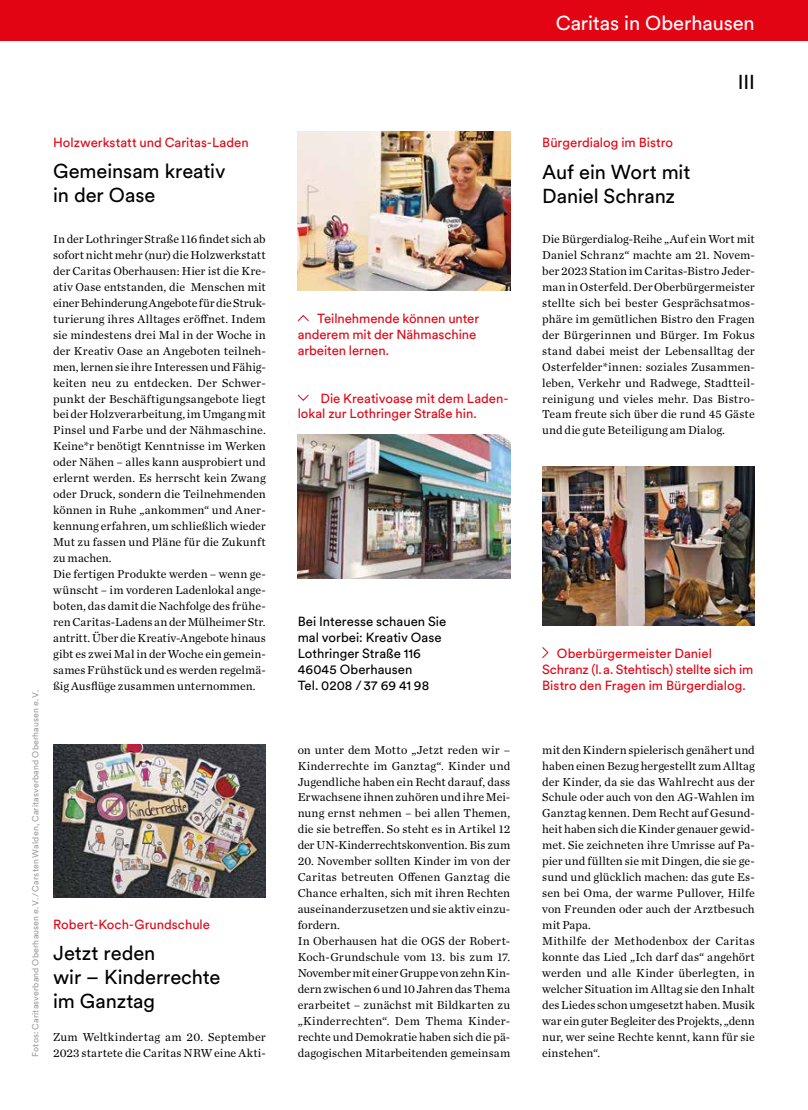
<style>
.page{position:relative;width:808px;height:1110px;background:#fff}
.page>*{position:absolute;margin:0;border:0;box-sizing:border-box;transform-origin:0 0}
.t1{font:20px/23.8px "Circular XX";letter-spacing:-.005em;color:#000}
.t2{font:20px "Circular XX";letter-spacing:-.005em;color:#fff}
.t3{font:13.12px/16px "Circular XX";color:#e30413}
.t4{font:13.12px/16px "Circular XX";color:#000}
.t5{font:12px/16px "Chronicle Text G1";letter-spacing:.005em;color:#000}
.t6{font:8.75px "Circular XX";letter-spacing:.015em;color:#9d9d9c}
</style>
<div class="page">
<div style="left:0;top:0;width:808px;height:41px;background:#e30413"></div>
<img style="left:298px;top:434px;width:212px;height:144px">
<svg style="left:297px;top:394px;width:12px;height:7px"></svg>
<svg style="left:542px;top:647px;width:7px;height:11px"></svg>
<img style="left:542px;top:466px;width:213px;height:159px">
<img style="left:298px;top:131px;width:212px;height:160px">
<svg style="left:297px;top:315px;width:12px;height:7px"></svg>
<img style="left:53px;top:744px;width:213px;height:152px">
<p class="t6" style="left:30px;top:1056px;width:368px;rotate:-90deg">Fotos: Caritasverband Oberhausen e.V./Carsten Walden, Caritasverband Oberhausen e.V.</p>
<p class="t3" style="left:53px;top:134px;width:197px">Holzwerkstatt und Caritas-Laden</p>
<h1 class="t1" style="left:53px;top:158px;width:174px">Gemeinsam kreativ in der Oase</h1>
<p class="t5" style="left:53px;top:230px;width:214px">In der Lothringer Straße 116 findet sich ab sofort nicht mehr (nur) die Holzwerkstatt der Caritas Oberhausen: Hier ist die Kre&shy;ativ Oase entstanden, die Menschen mit einer Behinderung Angebote für die Struk&shy;turierung ihres Alltages eröffnet. Indem sie mindestens drei Mal in der Woche in der Kreativ Oase an Angeboten teilneh&shy;men, lernen sie ihre Interessen und Fähig&shy;keiten neu zu entdecken. Der Schwer&shy;punkt der Beschäftigungsangebote liegt bei der Holzverarbeitung, im Umgang mit Pinsel und Farbe und der Nähmaschine.<br>Keine*r benötigt Kenntnisse im Werken oder Nähen – alles kann ausprobiert und erlernt werden. Es herrscht kein Zwang oder Druck, sondern die Teilnehmenden können in Ruhe „ankommen“ und Aner&shy;kennung erfahren, um schließlich wieder Mut zu fassen und Pläne für die Zukunft zu machen.<br>Die fertigen Produkte werden – wenn ge&shy;wünscht – im vorderen Ladenlokal ange&shy;boten, das damit die Nachfolge des frühe&shy;ren Caritas-Ladens an der Mülheimer Str. antritt. Über die Kreativ-Angebote hinaus gibt es zwei Mal in der Woche ein gemein&shy;sames Frühstück und es werden regelmä&shy;ßig Ausflüge zusammen unternommen.</p>
<p class="t3" style="left:53px;top:915px;width:158px">Robert-Koch-Grundschule</p>
<h1 class="t1" style="left:53px;top:939px;width:169px">Jetzt reden<br>wir – Kinderrechte im Ganztag</h1>
<p class="t5" style="left:53px;top:1027px;width:214px">Zum Weltkindertag am 20. September<br>2023 startete die Caritas NRW eine Akti-</p>
<p class="t3" style="left:298px;top:309px;width:183px;text-indent:20px">Teilnehmende können unter anderem mit der Nähmaschine arbeiten lernen.</p>
<p class="t3" style="left:298px;top:389px;width:213px;text-indent:23px">Die Kreativoase mit dem Laden&shy;lokal zur Lothringer Straße hin.</p>
<h1 class="t2" style="left:556px;top:10px;width:201px">Caritas in Oberhausen</h1>
<p class="t3" style="left:542px;top:134px;width:132px">Bürgerdialog im Bistro</p>
<h1 class="t1" style="left:738px;top:69px;width:18px">III</h1>
<h1 class="t1" style="left:542px;top:159px;width:150px">Auf ein Wort mit<br>Daniel Schranz</h1>
<p class="t5" style="left:542px;top:230px;width:214px;text-align:justify">Die Bürgerdialog-Reihe „Auf ein Wort mit Daniel Schranz“ machte am 21. Novem&shy;ber 2023 Station im Caritas-Bistro Jeder&shy;man in Osterfeld. Der Oberbürgermeister stellte sich bei bester Gesprächsatmos&shy;phäre im gemütlichen Bistro den Fragen der Bürgerinnen und Bürger. Im Fokus stand dabei meist der Lebensalltag der Osterfelder*innen: soziales Zusammen&shy;leben, Verkehr und Radwege, Stadtteil&shy;reinigung und vieles mehr. Das Bistro-Team freute sich über die rund 45 Gäste und die gute Beteiligung am Dialog.</p>
<p class="t4" style="left:298px;top:612px;width:150px">Bei Interesse schauen Sie mal vorbei: Kreativ Oase<br>Lothringer Straße 116<br>46045 Oberhausen<br>Tel. 0208 /37 69 41 98</p>
<p class="t5" style="left:298px;top:740px;width:214px;text-align:justify">on unter dem Motto „Jetzt reden wir – Kinderrechte im Ganztag“. Kinder und Jugendliche haben ein Recht darauf, dass Erwachsene ihnen zuhören und ihre Mei&shy;nung ernst nehmen – bei allen Themen, die sie betreffen. So steht es in Artikel 12 der UN-Kinderrechtskonvention. Bis zum</p>
<p class="t5" style="left:298px;top:852px;width:214px">20. November sollten Kinder im von der Caritas betreuten Offenen Ganztag die Chance erhalten, sich mit ihren Rechten auseinanderzusetzen und sie aktiv einzu&shy;fordern.<br>In Oberhausen hat die OGS der Robert-Koch-Grundschule vom 13. bis zum 17.<br>November mit einer Gruppe von zehn Kin&shy;dern zwischen 6 und 10 Jahren das Thema erarbeitet – zunächst mit Bildkarten zu „Kinderrechten“. Dem Thema Kinder&shy;rechte und Demokratie haben sich die pä&shy;dagogischen Mitarbeitenden gemeinsam</p>
<p class="t3" style="left:542px;top:644px;width:213px;text-indent:15px">Oberbürgermeister Daniel<br>Schranz (l.a. Stehtisch) stellte sich im<br>Bistro den Fragen im Bürgerdialog.</p>
<p class="t5" style="left:542px;top:740px;width:214px">mit den Kindern spielerisch genähert und haben einen Bezug hergestellt zum Alltag der Kinder, da sie das Wahlrecht aus der Schule oder auch von den AG-Wahlen im Ganztag kennen. Dem Recht auf Gesund&shy;heit haben sich die Kinder genauer gewid&shy;met. Sie zeichneten ihre Umrisse auf Pa&shy;pier und füllten sie mit Dingen, die sie ge&shy;sund und glücklich machen: das gute Es&shy;sen bei Oma, der warme Pullover, Hilfe von Freunden oder auch der Arztbesuch mit Papa.<br>Mithilfe der Methodenbox der Caritas konnte das Lied „Ich darf das“ angehört werden und alle Kinder überlegten, in welcher Situation im Alltag sie den Inhalt des Liedes schon umgesetzt haben. Musik war ein guter Begleiter des Projekts, „denn nur, wer seine Rechte kennt, kann für sie einstehen“.</p>
</div>
